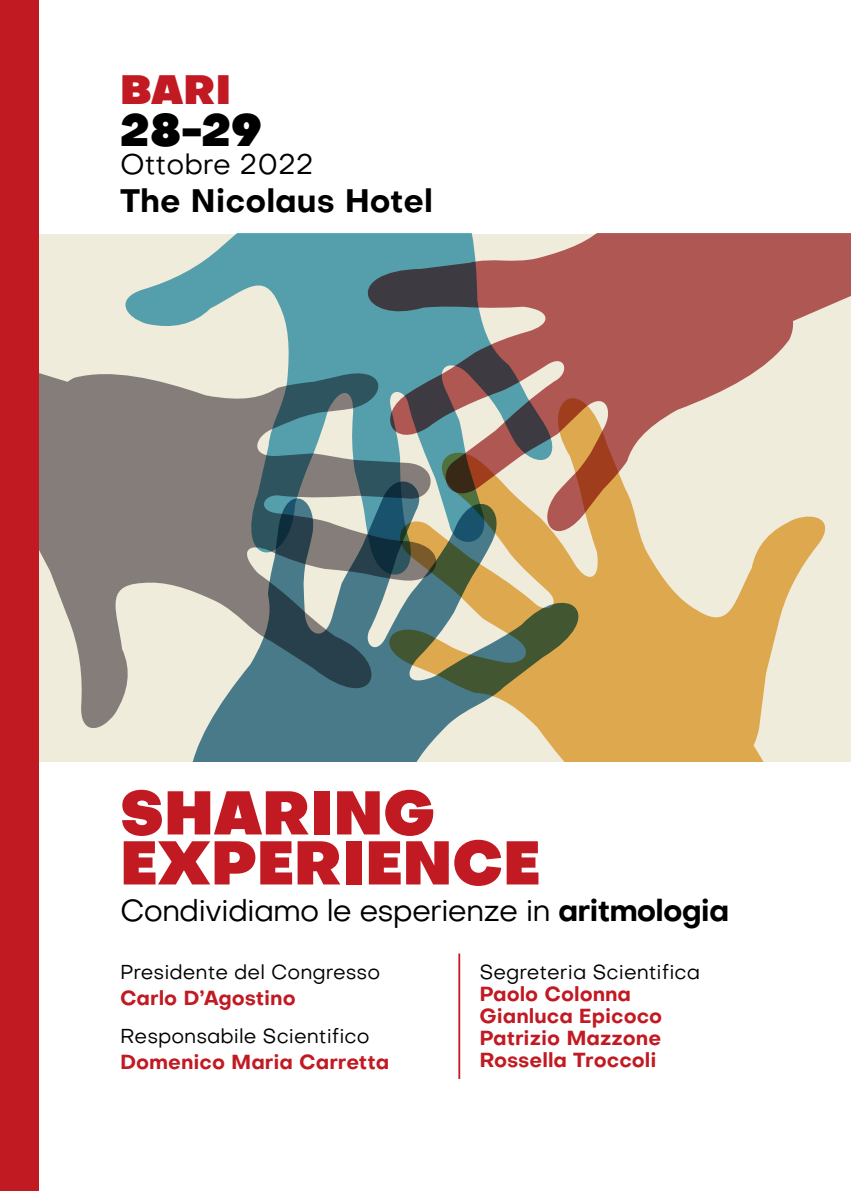
<style>
.page{position:relative;width:851px;height:1191px;background:#fff}
.page>*{position:absolute;margin:0;border:0;box-sizing:border-box;transform-origin:0 0}
.t1{font:900 60px/50px "Objective";color:#c21a22}
.t2{font:900 44px "Objective";color:#000}
.t3{font:900 40px "Objective";color:#c21a22}
.t4{font:700 32px "Objective";color:#000}
.t5{font:30px "Objective";letter-spacing:-.03em;color:#000}
.t6{font:28px "Objective";color:#000}
.t7{font:700 20px/22px "Objective";color:#c21a22}
.t8{font:20px "Objective";color:#000}
.s1{font-weight:700}
</style>
<div class="page">
<svg style="left:125px;top:234px;width:243px;height:88px;background:#82b5b9"></svg>
<svg style="left:368px;top:234px;width:482px;height:164px;background:#a67571"></svg>
<svg style="left:38px;top:322px;width:398px;height:406px;background:#95a29f"></svg>
<svg style="left:57px;top:481px;width:332px;height:280px;background:#8c9796"></svg>
<svg style="left:389px;top:398px;width:461px;height:363px;background:#c7b48c"></svg>
<hr style="left:458px;top:953px;width:2px;height:126px;background:#c21a22">
<div style="left:0;top:0;width:38px;height:1191px;background:#c21a22"></div>
<h3 class="t3" style="left:120px;top:58px;width:112px">BARI</h3>
<h2 class="t2" style="left:120px;top:96px;width:144px">28-29</h2>
<h3 class="t6" style="left:120px;top:146px;width:195px">Ottobre 2022</h3>
<h3 class="t4" style="left:120px;top:178px;width:314px">The Nicolaus Hotel</h3>
<h1 class="t1" style="left:120px;top:787px;width:421px">SHARING<br>EXPERIENCE</h1>
<h3 class="t5" style="left:120px;top:890px;width:610px">Condividiamo le esperienze in <span class="s1">aritmologia</span></h3>
<p class="t8" style="left:120px;top:958px;width:262px">Presidente del Congresso</p>
<p class="t7" style="left:120px;top:986px;width:177px">Carlo D’Agostino</p>
<p class="t8" style="left:120px;top:1022px;width:251px">Responsabile Scientifico</p>
<p class="t7" style="left:120px;top:1050px;width:270px">Domenico Maria Carretta</p>
<p class="t8" style="left:479px;top:958px;width:222px">Segreteria Scientifica</p>
<p class="t7" style="left:479px;top:982px;width:184px">Paolo Colonna<br>Gianluca Epicoco<br>Patrizio Mazzone<br>Rossella Troccoli</p>
</div>
